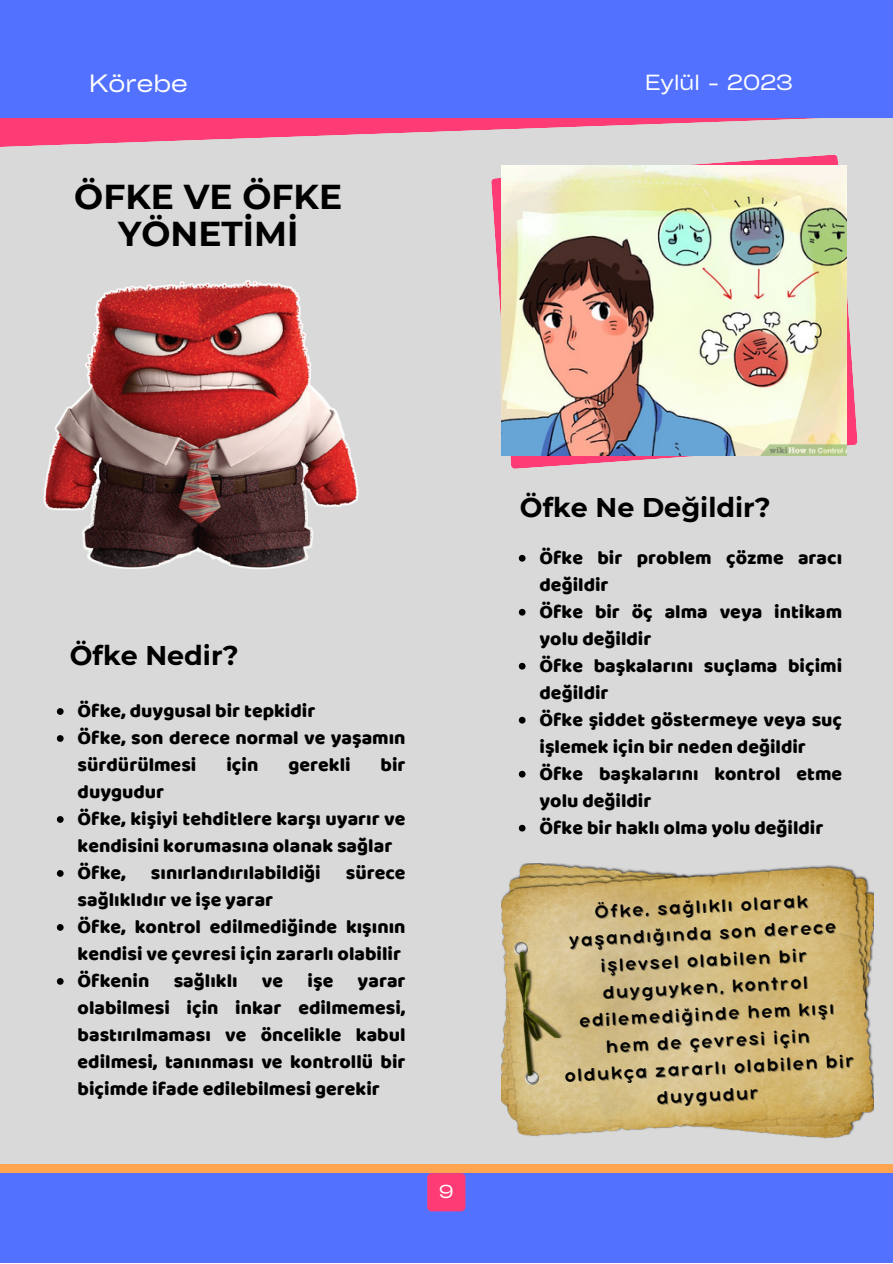
<style>
.page{position:relative;width:893px;height:1264px;background:#fff}
.page>*{position:absolute;margin:0;border:0;box-sizing:border-box;transform-origin:0 0}
.t1{font:700 34.5px/37px "Montserrat";color:#000;text-align:center}
.t2{font:700 27px "Montserrat";color:#000}
.t3{font:expanded 24px "Cy Grotesk";color:#fff}
.t4{font:expanded 21px "Cy Grotesk";color:#fff}
.t5{font:19.5px/27px "Baloo";color:#000}
.t6{font:19.5px/27px "Bubbleboddy Neue";color:#000;text-align:center}
.t7{font:expanded 18px "Cy Grotesk";color:#fff}
</style>
<div class="page">
<div style="left:0;top:0;width:892px;height:1262px;background:#d9d9d9"></div>
<svg style="left:0;top:118px;width:820px;height:29px;fill:#fd3c76"></svg>
<div style="left:0;top:0;width:892px;height:118px;background:#5271ff"></div>
<div style="left:0;top:1164px;width:892px;height:98px;background:#ffa552"></div>
<div style="left:0;top:1173px;width:892px;height:89px;background:#5271ff"></div>
<div style="left:427px;top:1173px;width:38px;height:38px;background:#fd3c76;border-radius:4px"></div>
<svg style="left:491px;top:155px;width:366px;height:314px"></svg>
<img style="left:501px;top:165px;width:345px;height:290px">
<img style="left:501px;top:863px;width:372px;height:276px">
<img style="left:40px;top:141px;width:323px;height:428px">
<svg style="left:57px;top:708px;width:7px;height:7px"></svg>
<svg style="left:57px;top:735px;width:7px;height:7px"></svg>
<svg style="left:57px;top:816px;width:7px;height:6px"></svg>
<svg style="left:57px;top:870px;width:7px;height:6px"></svg>
<svg style="left:57px;top:924px;width:7px;height:6px"></svg>
<svg style="left:57px;top:978px;width:7px;height:6px"></svg>
<svg style="left:518px;top:555px;width:7px;height:6px"></svg>
<svg style="left:518px;top:609px;width:7px;height:6px"></svg>
<svg style="left:518px;top:663px;width:7px;height:6px"></svg>
<svg style="left:518px;top:716px;width:7px;height:7px"></svg>
<svg style="left:518px;top:770px;width:7px;height:7px"></svg>
<svg style="left:518px;top:824px;width:7px;height:7px"></svg>
<p class="t3" style="left:89px;top:68px;width:100px">Körebe</p>
<p class="t1" style="left:74px;top:178px;width:269px">ÖFKE VE ÖFKE<br>YÖNETİMİ</p>
<p class="t4" style="left:645px;top:69px;width:149px">Eylül - 2023</p>
<p class="t2" style="left:70px;top:638px;width:170px">Öfke Nedir?</p>
<p class="t5" style="left:78px;top:697px;width:239px">Öfke, duygusal bir tepkidir</p>
<p class="t5" style="left:78px;top:724px;width:329px">Öfke, son derece normal ve yaşamın sürdürülmesi</p>
<p class="t5" style="left:226px;top:751px;width:33px">için</p>
<p class="t5" style="left:288px;top:751px;width:64px">gerekli</p>
<p class="t5" style="left:380px;top:751px;width:26px">bir</p>
<p class="t5" style="left:78px;top:777px;width:88px">duygudur</p>
<p class="t5" style="left:78px;top:804px;width:329px">Öfke, kişiyi tehditlere karşı uyarır ve kendisini korumasına olanak sağlar</p>
<p class="t5" style="left:78px;top:858px;width:50px">Öfke,</p>
<p class="t5" style="left:151px;top:858px;width:171px">sınırlandırılabildiği</p>
<p class="t5" style="left:346px;top:858px;width:61px">sürece</p>
<p class="t5" style="left:78px;top:885px;width:197px">sağlıklıdır ve işe yarar</p>
<p class="t5" style="left:78px;top:912px;width:329px">Öfke, kontrol edilmediğinde kışının kendisi ve çevresi için zararlı olabilir</p>
<p class="t5" style="left:78px;top:966px;width:329px;text-align:justify">Öfkenin sağlıklı ve işe yarar olabilmesi için inkar edilmemesi, bastırılmaması ve öncelikle kabul edilmesi, tanınması ve kontrollü bir biçimde ifade edilebilmesi gerekir</p>
<p class="t7" style="left:439px;top:1179px;width:16px">9</p>
<p class="t2" style="left:520px;top:491px;width:252px">Öfke Ne Değildir?</p>
<p class="t5" style="left:539px;top:543px;width:304px">Öfke bir problem çözme aracı değildir</p>
<p class="t5" style="left:539px;top:597px;width:304px">Öfke bir öç alma veya intikam yolu değildir</p>
<p class="t5" style="left:539px;top:651px;width:304px">Öfke başkalarını suçlama biçimi değildir</p>
<p class="t5" style="left:539px;top:705px;width:304px">Öfke şiddet göstermeye veya suç işlemek için bir neden değildir</p>
<p class="t5" style="left:539px;top:759px;width:304px">Öfke başkalarını kontrol etme yolu değildir</p>
<p class="t5" style="left:539px;top:813px;width:285px">Öfke bir haklı olma yolu değildir</p>
<p class="t6" style="left:555px;top:902px;width:291px;rotate:-3deg">Öfke, sağlıklı olarak yaşandığında son derece işlevsel olabilen bir duyguyken, kontrol edilemediğinde hem kışı hem de çevresi için oldukça zararlı olabilen bir duygudur</p>
</div>
